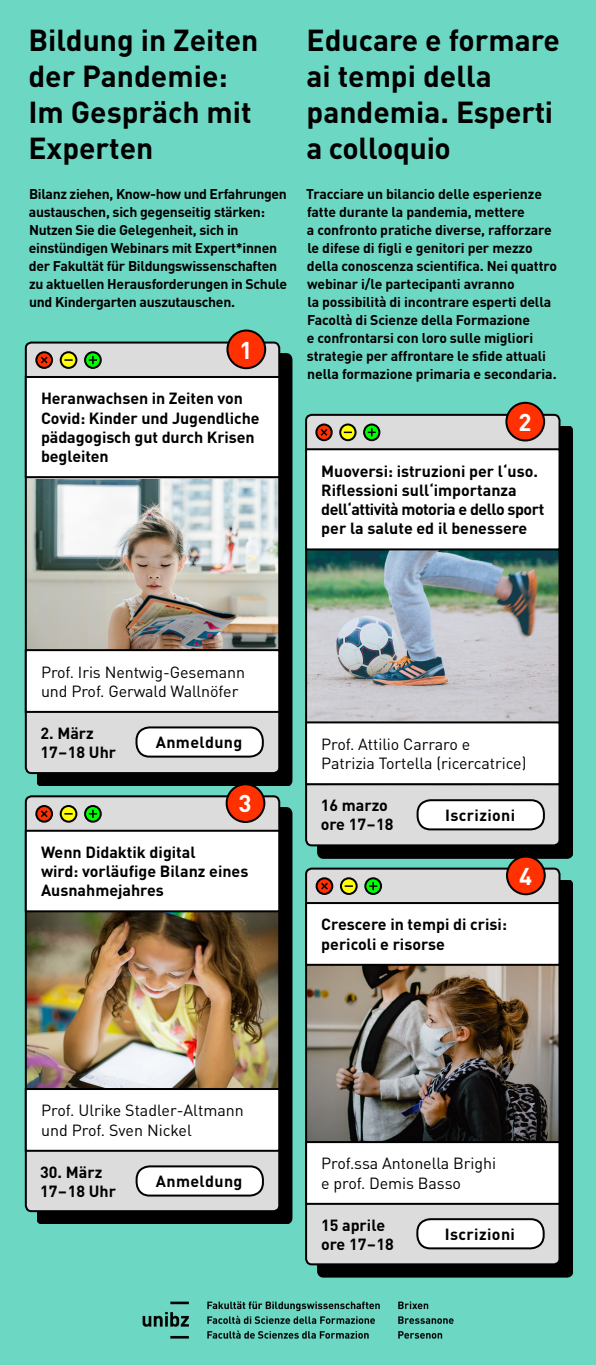
<style>
.page{position:relative;width:596px;height:1365px;background:#fff}
.page>*{position:absolute;margin:0;border:0;box-sizing:border-box;transform-origin:0 0}
.t1{font:700 30px/36px "DINOT";color:#000}
.t2{font:700 24px "DINOT";color:#fff}
.t3{font:700 16px/19.2px "DINOT";color:#000}
.t4{font:16px/19.2px "DINOT";letter-spacing:-.005em;color:#000}
.t5{font:700 16px "DINOT";letter-spacing:.025em;color:#000}
.t6{font:700 14px/18px "DINOT";letter-spacing:-.015em;color:#000}
</style>
<div class="page">
<div style="left:0;top:0;width:595px;height:1365px;background:#6cd7c3"></div>
<div style="left:37px;top:354px;width:255px;height:432px;background:#000"></div>
<div style="left:26px;top:343px;width:253px;height:430px;background:#dcdcdc;border-radius:6px"></div>
<img style="left:28px;top:479px;width:249px;height:170px">
<div style="left:25px;top:342px;width:255px;height:432px;border:2px solid #000;border-radius:6px"></div>
<div style="left:26px;top:377px;width:253px;height:100px;background:#fff"></div>
<div style="left:25px;top:376px;width:255px;height:102px;border:2px solid #000"></div>
<div style="left:61px;top:352px;width:15px;height:16px;background:#ff0;border-radius:50%"></div>
<div style="left:60px;top:351px;width:17px;height:18px;border:2px solid #000;border-radius:50%"></div>
<svg style="left:36px;top:352px;width:16px;height:16px"></svg>
<div style="left:35px;top:351px;width:18px;height:18px;border:2px solid #000;border-radius:50%"></div>
<svg style="left:85px;top:352px;width:16px;height:16px"></svg>
<div style="left:84px;top:351px;width:18px;height:18px;border:2px solid #000;border-radius:50%"></div>
<div style="left:26px;top:650px;width:253px;height:62px;background:#fff"></div>
<div style="left:25px;top:649px;width:255px;height:64px;border:2px solid #000"></div>
<svg style="left:89px;top:356px;width:8px;height:8px"></svg>
<svg style="left:39px;top:355px;width:10px;height:10px"></svg>
<svg style="left:64px;top:359px;width:9px;height:2px"></svg>
<div style="left:227px;top:331px;width:38px;height:37px;background:#ff3100;border-radius:50%"></div>
<div style="left:226px;top:330px;width:40px;height:39px;border:2px solid #000;border-radius:50%"></div>
<div style="left:317px;top:426px;width:255px;height:433px;background:#000"></div>
<div style="left:306px;top:415px;width:253px;height:430px;background:#dcdcdc;border-radius:6px"></div>
<img style="left:308px;top:550px;width:249px;height:171px">
<div style="left:305px;top:414px;width:255px;height:432px;border:2px solid #000;border-radius:6px"></div>
<div style="left:306px;top:449px;width:253px;height:100px;background:#fff"></div>
<div style="left:305px;top:448px;width:255px;height:102px;border:2px solid #000"></div>
<svg style="left:340px;top:425px;width:15px;height:15px"></svg>
<div style="left:339px;top:424px;width:17px;height:17px;border:2px solid #000;border-radius:50%"></div>
<svg style="left:316px;top:425px;width:15px;height:15px"></svg>
<div style="left:315px;top:424px;width:17px;height:17px;border:2px solid #000;border-radius:50%"></div>
<svg style="left:364px;top:425px;width:15px;height:15px"></svg>
<div style="left:363px;top:424px;width:17px;height:17px;border:2px solid #000;border-radius:50%"></div>
<div style="left:306px;top:722px;width:253px;height:62px;background:#fff"></div>
<div style="left:305px;top:721px;width:255px;height:64px;border:2px solid #000"></div>
<svg style="left:367px;top:428px;width:8px;height:8px"></svg>
<svg style="left:319px;top:427px;width:10px;height:10px"></svg>
<div style="left:506px;top:403px;width:37px;height:37px;background:#ff3100;border-radius:50%"></div>
<div style="left:505px;top:402px;width:39px;height:39px;border:2px solid #000;border-radius:50%"></div>
<div style="left:37px;top:807px;width:255px;height:417px;background:#000"></div>
<div style="left:26px;top:796px;width:253px;height:415px;background:#dcdcdc;border-radius:6px"></div>
<img style="left:28px;top:912px;width:249px;height:176px">
<div style="left:25px;top:795px;width:255px;height:417px;border:2px solid #000;border-radius:6px"></div>
<div style="left:26px;top:831px;width:253px;height:80px;background:#fff"></div>
<div style="left:25px;top:830px;width:255px;height:82px;border:2px solid #000"></div>
<div style="left:61px;top:806px;width:15px;height:16px;background:#ff0;border-radius:50%"></div>
<div style="left:60px;top:805px;width:17px;height:18px;border:2px solid #000;border-radius:50%"></div>
<svg style="left:36px;top:806px;width:16px;height:16px"></svg>
<div style="left:35px;top:805px;width:18px;height:18px;border:2px solid #000;border-radius:50%"></div>
<svg style="left:85px;top:806px;width:16px;height:16px"></svg>
<div style="left:84px;top:805px;width:18px;height:18px;border:2px solid #000;border-radius:50%"></div>
<div style="left:26px;top:1089px;width:253px;height:62px;background:#fff"></div>
<div style="left:25px;top:1088px;width:255px;height:64px;border:2px solid #000"></div>
<svg style="left:89px;top:810px;width:8px;height:8px"></svg>
<svg style="left:39px;top:809px;width:10px;height:10px"></svg>
<svg style="left:64px;top:813px;width:9px;height:2px"></svg>
<div style="left:226px;top:784px;width:38px;height:38px;background:#ff3100;border-radius:50%"></div>
<div style="left:225px;top:783px;width:40px;height:40px;border:2px solid #000;border-radius:50%"></div>
<div style="left:136px;top:1166px;width:127px;height:30px;background:#fff;border-radius:13px"></div>
<div style="left:135px;top:1165px;width:129px;height:32px;border:2px solid #000;border-radius:13px"></div>
<div style="left:136px;top:727px;width:127px;height:30px;background:#fff;border-radius:13px"></div>
<div style="left:135px;top:726px;width:129px;height:32px;border:2px solid #000;border-radius:13px"></div>
<div style="left:417px;top:800px;width:126px;height:29px;background:#fff;border-radius:13px"></div>
<div style="left:416px;top:799px;width:128px;height:31px;border:2px solid #000;border-radius:13px"></div>
<div style="left:317px;top:880px;width:255px;height:398px;background:#000"></div>
<div style="left:306px;top:869px;width:253px;height:395px;background:#dcdcdc;border-radius:6px"></div>
<img style="left:308px;top:966px;width:249px;height:175px">
<div style="left:305px;top:868px;width:255px;height:397px;border:2px solid #000;border-radius:6px"></div>
<div style="left:306px;top:903px;width:253px;height:62px;background:#fff"></div>
<div style="left:305px;top:902px;width:255px;height:64px;border:2px solid #000"></div>
<div style="left:341px;top:878px;width:15px;height:16px;background:#ff0;border-radius:50%"></div>
<div style="left:340px;top:877px;width:17px;height:18px;border:2px solid #000;border-radius:50%"></div>
<svg style="left:316px;top:878px;width:16px;height:16px"></svg>
<div style="left:315px;top:877px;width:18px;height:18px;border:2px solid #000;border-radius:50%"></div>
<svg style="left:365px;top:878px;width:16px;height:16px"></svg>
<div style="left:364px;top:877px;width:18px;height:18px;border:2px solid #000;border-radius:50%"></div>
<div style="left:306px;top:1142px;width:253px;height:62px;background:#fff"></div>
<div style="left:305px;top:1141px;width:255px;height:64px;border:2px solid #000"></div>
<svg style="left:369px;top:882px;width:8px;height:8px"></svg>
<svg style="left:319px;top:881px;width:10px;height:10px"></svg>
<svg style="left:344px;top:885px;width:9px;height:2px"></svg>
<div style="left:506px;top:857px;width:38px;height:37px;background:#ff3100;border-radius:50%"></div>
<div style="left:505px;top:856px;width:40px;height:39px;border:2px solid #000;border-radius:50%"></div>
<div style="left:417px;top:1219px;width:126px;height:29px;background:#fff;border-radius:13px"></div>
<div style="left:416px;top:1218px;width:128px;height:31px;border:2px solid #000;border-radius:13px"></div>
<img style="left:142px;top:1301px;width:312px;height:38px">
<h1 class="t1" style="left:28px;top:22px;width:231px">Bildung in Zeiten der Pandemie:<br>Im Gespräch mit<br>Experten</h1>
<h1 class="t1" style="left:306px;top:22px;width:255px">Educare e formare ai tempi della pandemia. Esperti a colloquio</h1>
<p class="t6" style="left:29px;top:185px;width:260px">Bilanz ziehen, Know-how und Erfahrungen austauschen, sich gegenseitig stärken:<br>Nutzen Sie die Gelegenheit, sich in einstündigen Webinars mit Expert*innen der Fakultät für Bildungswissenschaften zu aktuellen Herausforderungen in Schule und Kindergarten auszutauschen.</p>
<p class="t6" style="left:306px;top:185px;width:252px">Tracciare un bilancio delle esperienze fatte durante la pandemia, mettere<br>a confronto pratiche diverse, rafforzare le difese di figli e genitori per mezzo della conoscenza scientifica. Nei quattro webinar i/le partecipanti avranno<br>la possibilità di incontrare esperti della Facoltà di Scienze della Formazione<br>e confrontarsi con loro sulle migliori strategie per affrontare le sfide attuali nella formazione primaria e secondaria.</p>
<p class="t3" style="left:41px;top:389px;width:220px">Heranwachsen in Zeiten von<br>Covid: Kinder und Jugendliche pädagogisch gut durch Krisen begleiten</p>
<h2 class="t2" style="left:239px;top:334px;width:15px">1</h2>
<h2 class="t2" style="left:518px;top:406px;width:15px">2</h2>
<p class="t3" style="left:321px;top:461px;width:224px">Muoversi: istruzioni per l‘uso.<br>Riflessioni sull‘importanza dell‘attività motoria e dello sport per la salute ed il benessere</p>
<p class="t4" style="left:41px;top:662px;width:205px">Prof. Iris Nentwig-Gesemann und Prof. Gerwald Wallnöfer</p>
<p class="t3" style="left:40px;top:723px;width:77px">2. März<br>17–18 Uhr</p>
<p class="t5" style="left:156px;top:732px;width:88px">Anmeldung</p>
<h2 class="t2" style="left:238px;top:788px;width:15px">3</h2>
<p class="t3" style="left:41px;top:842px;width:209px">Wenn Didaktik digital<br>wird: vorläufige Bilanz eines<br>Ausnahmejahres</p>
<p class="t4" style="left:41px;top:1101px;width:204px">Prof. Ulrike Stadler-Altmann und Prof. Sven Nickel</p>
<p class="t3" style="left:40px;top:1162px;width:77px">30. März<br>17–18 Uhr</p>
<p class="t5" style="left:156px;top:1171px;width:88px">Anmeldung</p>
<p class="t4" style="left:321px;top:734px;width:206px">Prof. Attilio Carraro e<br>Patrizia Tortella (ricercatrice)</p>
<p class="t3" style="left:320px;top:796px;width:74px">16 marzo ore 17–18</p>
<p class="t5" style="left:445px;top:805px;width:72px">Iscrizioni</p>
<p class="t3" style="left:321px;top:915px;width:187px">Crescere in tempi di crisi: pericoli e risorse</p>
<h2 class="t2" style="left:518px;top:860px;width:15px">4</h2>
<p class="t4" style="left:321px;top:1154px;width:176px">Prof.ssa Antonella Brighi e prof. Demis Basso</p>
<p class="t3" style="left:321px;top:1215px;width:74px">15 aprile ore 17–18</p>
<p class="t5" style="left:444px;top:1224px;width:72px">Iscrizioni</p>
</div>
